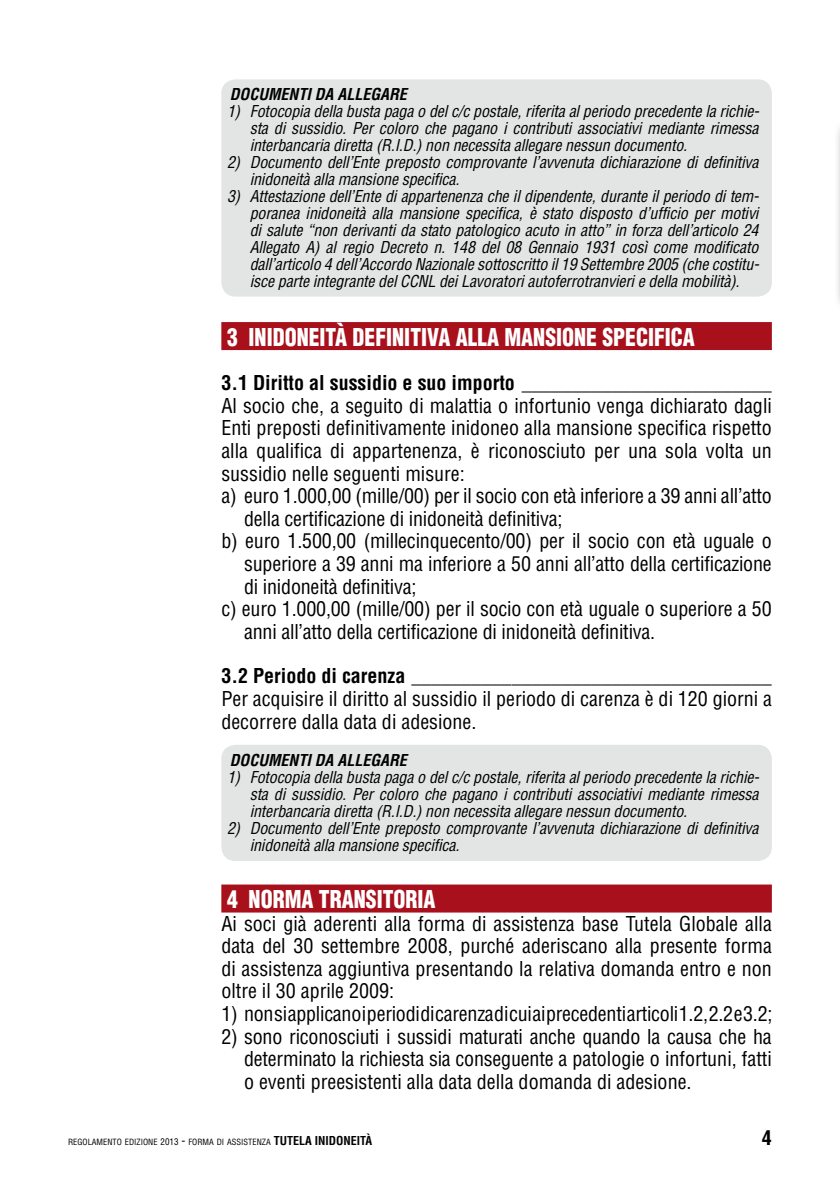
<style>
.page{position:relative;width:840px;height:1191px;background:#fff}
.page>*{position:absolute;margin:0;border:0;box-sizing:border-box;transform-origin:0 0}
.t1{font:900 condensed 24px "Helvetica LT Std";color:#fff;scale:.9 1}
.t2{font:condensed 20px/22.6px "Helvetica LT Std";color:#000;text-align:justify}
.t3{font:700 condensed 20px "Helvetica LT Std";color:#000}
.t4{font:italic condensed 16px/17px "Helvetica LT Std";letter-spacing:-.01em;color:#000;text-align:justify}
.t5{font:italic 700 condensed 16px "Helvetica LT Std";color:#000}
.t6{font:condensed 8.4px "Helvetica LT Std";color:#000}
.s1{font-size:9px}
.s2{font-size:12px}
.s3{font-weight:700;font-size:12px}
</style>
<div class="page">
<div style="left:221px;top:322px;width:550px;height:28px;background:#a8111c"></div>
<div style="left:221px;top:884px;width:550px;height:28px;background:#a8111c"></div>
<div style="left:221px;top:79px;width:550px;height:217px;background:#e3e4e4;border-radius:14px"></div>
<div style="left:221px;top:745px;width:550px;height:116px;background:#e3e4e4;border-radius:14px"></div>
<div style="left:833px;top:117px;width:6px;height:196px;background:#fbfbfb"></div>
<svg style="left:839px;top:129px;width:1px;height:166px"></svg>
<p class="t5" style="left:230px;top:84px;width:178px">DOCUMENTI DA ALLEGARE</p>
<p class="t4" style="left:249px;top:103px;width:510px;text-indent:-23px">1) Fotocopia della busta paga o del c/c postale, riferita al periodo precedente la richie&shy;sta di sussidio. Per coloro che pagano i contributi associativi mediante rimessa interbancaria diretta (R.I.D.) non necessita allegare nessun documento.</p>
<p class="t4" style="left:249px;top:154px;width:510px;text-indent:-23px">2) Documento dell’Ente preposto comprovante l’avvenuta dichiarazione di definitiva inidoneità alla mansione specifica.</p>
<p class="t4" style="left:249px;top:188px;width:510px;text-indent:-23px">3) Attestazione dell’Ente di appartenenza che il dipendente, durante il periodo di tem&shy;poranea inidoneità alla mansione specifica, è stato disposto d’ufficio per motivi di salute “non derivanti da stato patologico acuto in atto” in forza dell’articolo 24<br>Allegato A) al regio Decreto n. 148 del 08 Gennaio 1931 così come modificato dall’articolo 4 dell’Accordo Nazionale sottoscritto il 19 Settembre 2005 (che costitu&shy;isce parte integrante del CCNL dei Lavoratori autoferrotranvieri e della mobilità).</p>
<p class="t1" style="left:227px;top:321px;width:77px">3 INIDONEIT</p>
<p class="t1" style="left:335px;top:321px;width:67px">À DEFINITI</p>
<p class="t1" style="left:427px;top:321px;width:45px">VA ALLA</p>
<p class="t1" style="left:504px;top:321px;width:70px">MANSIONE</p>
<p class="t1" style="left:602px;top:321px;width:104px">SPECIFICA</p>
<p class="t3" style="left:221px;top:370px;width:552px">3.1 Diritto al sussidio e suo importo _________________________</p>
<p class="t2" style="left:221px;top:394px;width:551px">Al socio che, a seguito di malattia o infortunio venga dichiarato dagli</p>
<p class="t2" style="left:221px;top:417px;width:551px">Enti preposti definitivamente inidoneo alla mansione specifica rispetto</p>
<p class="t2" style="left:221px;top:439px;width:552px">alla qualifica di appartenenza, è riconosciuto per una sola volta un</p>
<p class="t2" style="left:221px;top:462px;width:245px">sussidio nelle seguenti misure:</p>
<p class="t2" style="left:221px;top:484px;width:551px">a) euro 1.000,00 (mille/00) per il socio con età inferiore a 39 anni all’atto</p>
<p class="t2" style="left:244px;top:507px;width:320px">della certificazione di inidoneità definitiva;</p>
<p class="t2" style="left:221px;top:530px;width:551px">b) euro 1.500,00 (millecinquecento/00) per il socio con età uguale o</p>
<p class="t2" style="left:244px;top:552px;width:529px">superiore a 39 anni ma inferiore a 50 anni all’atto della certificazione</p>
<p class="t2" style="left:244px;top:575px;width:174px">di inidoneità definitiva;</p>
<p class="t2" style="left:221px;top:597px;width:551px">c) euro 1.000,00 (mille/00) per il socio con età uguale o superiore a 50</p>
<p class="t2" style="left:244px;top:620px;width:412px">anni all’atto della certificazione di inidoneità definitiva.</p>
<p class="t3" style="left:221px;top:663px;width:552px">3.2 Periodo di carenza ____________________________________</p>
<p class="t2" style="left:221px;top:687px;width:552px">Per acquisire il diritto al sussidio il periodo di carenza è di 120 giorni a decorrere dalla data di adesione.</p>
<p class="t5" style="left:230px;top:750px;width:178px">DOCUMENTI DA ALLEGARE</p>
<p class="t4" style="left:249px;top:769px;width:510px;text-indent:-23px">1) Fotocopia della busta paga o del c/c postale, riferita al periodo precedente la richie&shy;sta di sussidio. Per coloro che pagano i contributi associativi mediante rimessa interbancaria diretta (R.I.D.) non necessita allegare nessun documento.</p>
<p class="t4" style="left:249px;top:820px;width:510px;text-indent:-23px">2) Documento dell’Ente preposto comprovante l’avvenuta dichiarazione di definitiva inidoneità alla mansione specifica.</p>
<p class="t1" style="left:227px;top:884px;width:53px">4 NORMA</p>
<p class="t1" style="left:319px;top:884px;width:14px">TRAN</p>
<p class="t1" style="left:365px;top:884px;width:24px">SITORIA</p>
<p class="t2" style="left:221px;top:912px;width:551px">Ai soci già aderenti alla forma di assistenza base Tutela Globale alla data del 30 settembre 2008, purché aderiscano alla presente forma di assistenza aggiuntiva presentando la relativa domanda entro e non oltre il 30 aprile 2009:</p>
<p class="t2" style="left:221px;top:1002px;width:552px">1) non si applicano i periodi di carenza di cui ai precedenti articoli 1.2, 2.2 e 3.2;</p>
<p class="t2" style="left:244px;top:1025px;width:529px;text-indent:-23px">2) sono riconosciuti i sussidi maturati anche quando la causa che ha determinato la richiesta sia conseguente a patologie o infortuni, fatti o eventi preesistenti alla data della domanda di adesione.</p>
<p class="t6" style="left:68px;top:1136px;width:305px">REGOLAMENTO EDIZIONE <span class="s1">2013</span> <span class="s2">-</span> FORMA DI ASSISTENZA <span class="s3">TUTELA INIDONEITÀ</span></p>
<p class="t3" style="left:761px;top:1125px;width:11px">4</p>
</div>
